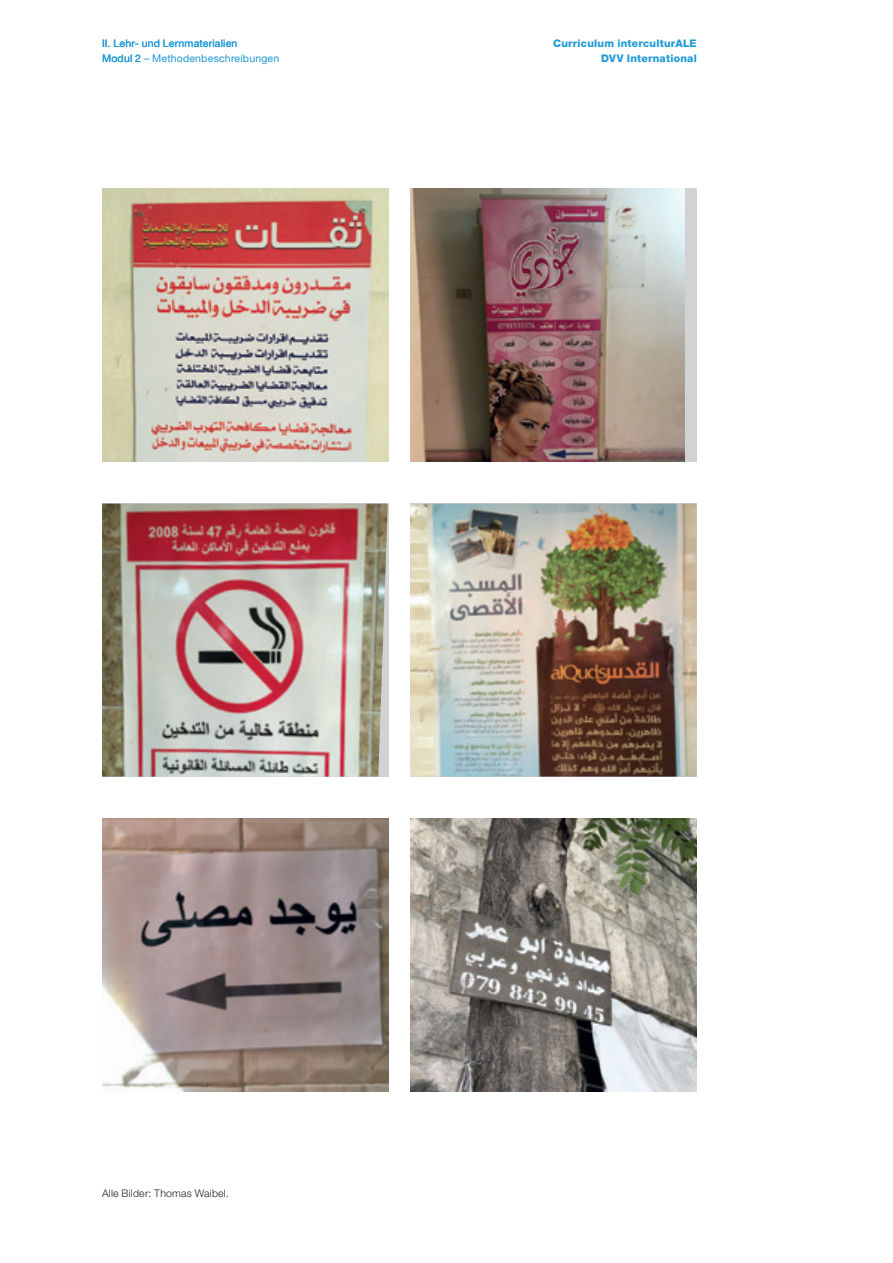
<style>
.page{position:relative;width:893px;height:1263px;background:#fff}
.page>*{position:absolute;margin:0;border:0;box-sizing:border-box;transform-origin:0 0}
.t1{font:10.5px/15px "Helvetica Neue LT Std";letter-spacing:.02em;color:#1d99d6}
.t2{font:800 10.5px/15px "Helvetica Neue LT Std";letter-spacing:.02em;color:#1d99d6;text-align:right}
.t3{font:300 10.5px "Helvetica Neue LT Std";letter-spacing:.02em;color:#231f20}
</style>
<div class="page">
<img style="left:102px;top:189px;width:287px;height:273px">
<div style="left:410px;top:189px;width:287px;height:273px;background:#d1d2d4"></div>
<img style="left:410px;top:189px;width:274px;height:273px">
<img style="left:102px;top:504px;width:286px;height:273px">
<img style="left:410px;top:504px;width:287px;height:273px">
<img style="left:102px;top:819px;width:287px;height:273px">
<img style="left:410px;top:819px;width:287px;height:273px">
<p class="t1" style="left:102px;top:35px;width:179px">II. Lehr- und Lernmaterialien<br>Modul 2 – Methodenbeschreibungen</p>
<p class="t2" style="left:553px;top:35px;width:145px">Curriculum interculturALE<br>DVV International</p>
<p class="t3" style="left:102px;top:1186px;width:128px">Alle Bilder: Thomas Waibel.</p>
</div>
